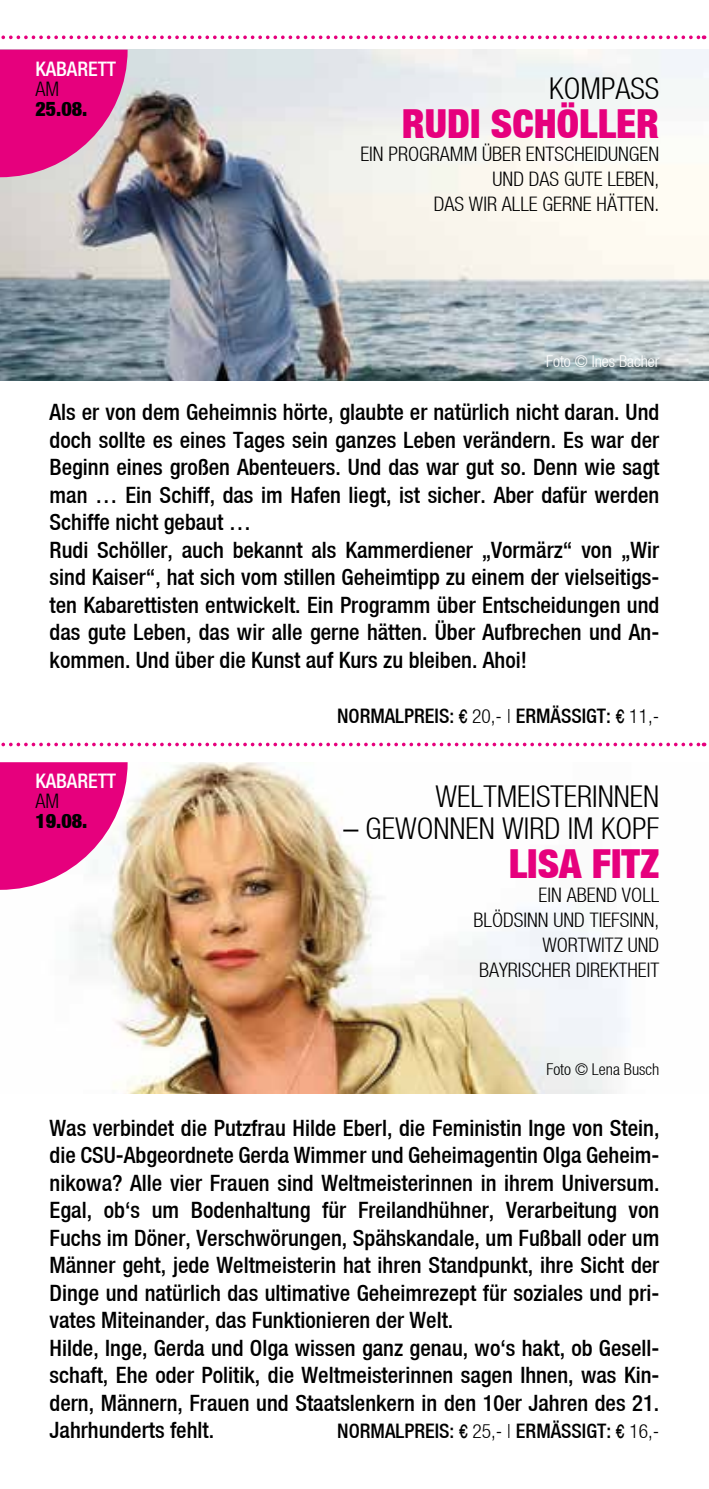
<style>
.page{position:relative;width:709px;height:1489px;background:#fff}
.page>*{position:absolute;margin:0;border:0;box-sizing:border-box;transform-origin:0 0}
.t1{font:40px "Helvetica Neue Black Cond";color:#e6007d}
.t2{font:30px "Helvetica Neue Light Cond";color:#000}
.t3{font:22.5px/27.5px "Helvetica Neue Medium Cond";color:#000}
.t4{font:20px/25px "Helvetica Neue Light Cond";color:#000;text-align:right}
.t5{font:20px "Helvetica Neue Medium Cond";color:#000}
.t6{font:20px "Helvetica Neue Medium Cond";color:#fff}
.t7{font:20px "Helvetica Neue Black Cond";color:#000}
.t8{font:16.25px "Helvetica Neue Light Cond";color:#fff}
.t9{font:16.25px "Helvetica Neue Light Cond";color:#000}
.s1{font-family:"Helvetica";font-stretch:condensed;font-size:19.5px}
.s2{font-family:"Helvetica Neue Light Cond";font-size:19.5px}
</style>
<div class="page">
<img style="left:0;top:50px;width:709px;height:331px">
<img style="left:0;top:762px;width:625px;height:331px">
<svg style="left:0;top:50px;width:128px;height:127px;background:#e02789"></svg>
<svg style="left:0;top:762px;width:128px;height:127px"></svg>
<svg style="left:1px;top:35px;width:703px;height:4px"></svg>
<svg style="left:1px;top:742px;width:703px;height:4px"></svg>
<p class="t6" style="left:35px;top:60px;width:82px">KABARETT</p>
<p class="t4" style="left:35px;top:76px;width:25px">AM</p>
<p class="t7" style="left:35px;top:97px;width:53px">25.08.</p>
<h2 class="t2" style="left:549px;top:71px;width:111px">KOMPASS</h2>
<h1 class="t1" style="left:402px;top:100px;width:259px">RUDI SCHÖLLER</h1>
<p class="t4" style="left:360px;top:141px;width:300px">EIN PROGRAMM ÜBER ENTSCHEIDUNGEN<br>UND DAS GUTE LEBEN,<br>DAS WIR ALLE GERNE HÄTTEN.</p>
<p class="t8" style="left:546px;top:351px;width:115px">Foto © Ines Bacher</p>
<p class="t3" style="left:50px;top:399px;width:611px">Als er von dem Geheimnis hörte, glaubte er natürlich nicht daran. Und doch sollte es eines Tages sein ganzes Leben verändern. Es war der Beginn eines großen Abenteuers. Und das war gut so. Denn wie sagt man … Ein Schiff, das im Hafen liegt, ist sicher. Aber dafür werden Schiffe nicht gebaut …<br>Rudi Schöller, auch bekannt als Kammerdiener „Vormärz“ von „Wir sind Kaiser“, hat sich vom stillen Geheimtipp zu einem der vielseitigs&shy;ten Kabarettisten entwickelt. Ein Programm über Entscheidungen und das gute Leben, das wir alle gerne hätten. Über Aufbrechen und An&shy;kommen. Und über die Kunst auf Kurs zu bleiben. Ahoi!</p>
<p class="t6" style="left:35px;top:772px;width:82px">KABARETT</p>
<p class="t4" style="left:35px;top:788px;width:25px">AM</p>
<p class="t7" style="left:35px;top:809px;width:53px">19.08.</p>
<p class="t5" style="left:337px;top:706px;width:323px">NORMALPREIS: <span class="s1">€</span> <span class="s2">20,- |</span> ERMÄSSIGT: <span class="s1">€</span> <span class="s2">11,-</span></p>
<h2 class="t2" style="left:435px;top:778px;width:225px">WELTMEISTERINNEN</h2>
<h2 class="t2" style="left:343px;top:811px;width:317px">– GEWONNEN WIRD IM KOPF</h2>
<h1 class="t1" style="left:509px;top:840px;width:152px">LISA FITZ</h1>
<p class="t4" style="left:473px;top:882px;width:187px">EIN ABEND VOLL<br>BLÖDSINN UND TIEFSINN,<br>WORTWITZ UND<br>BAYRISCHER DIREKTHEIT</p>
<p class="t9" style="left:546px;top:1059px;width:114px">Foto © Lena Busch</p>
<p class="t3" style="left:50px;top:1114px;width:611px">Was verbindet die Putzfrau Hilde Eberl, die Feministin Inge von Stein, die CSU-Abgeordnete Gerda Wimmer und Geheimagentin Olga Geheim&shy;nikowa? Alle vier Frauen sind Weltmeisterinnen in ihrem Universum.<br>Egal, ob‘s um Bodenhaltung für Freilandhühner, Verarbeitung von Fuchs im Döner, Verschwörungen, Spähskandale, um Fußball oder um Männer geht, jede Weltmeisterin hat ihren Standpunkt, ihre Sicht der Dinge und natürlich das ultimative Geheimrezept für soziales und pri&shy;vates Miteinander, das Funktionieren der Welt.<br>Hilde, Inge, Gerda und Olga wissen ganz genau, wo‘s hakt, ob Gesell&shy;schaft, Ehe oder Politik, die Weltmeisterinnen sagen Ihnen, was Kin&shy;dern, Männern, Frauen und Staatslenkern in den 10er Jahren des 21.<br>Jahrhunderts fehlt.</p>
<p class="t5" style="left:337px;top:1421px;width:323px">NORMALPREIS: <span class="s1">€</span> <span class="s2">25,- |</span> ERMÄSSIGT: <span class="s1">€</span> <span class="s2">16,-</span></p>
</div>
